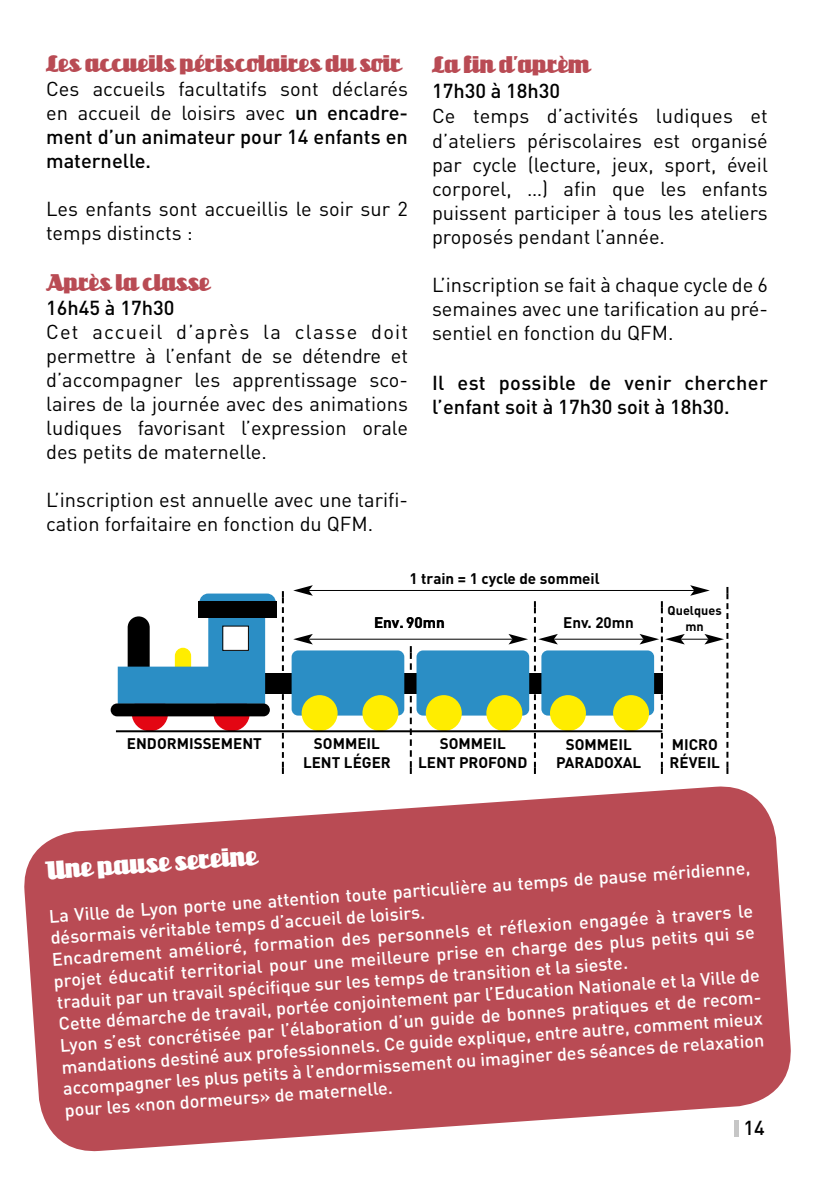
<style>
.page{position:relative;width:840px;height:1191px;background:#fff}
.page>*{position:absolute;margin:0;border:0;box-sizing:border-box;transform-origin:0 0}
.t1{font:24px "Unicorn NF";color:#fff}
.t2{font:22px "Unicorn NF";color:#b94b54}
.t3{font:20px/24px "DIN";color:#000;text-align:justify}
.t4{font:500 20px/24px "DIN";color:#000}
.t5{font:500 18px/21.6px "DIN";color:#fff}
.t6{font:700 15.2px/18.2px "DIN";color:#000;text-align:center}
.t7{font:700 12.6px/15.2px "DIN";color:#000;text-align:center}
.s1{font-weight:500}
</style>
<div class="page">
<svg style="left:24px;top:786px;width:767px;height:366px;background:#c3656d"></svg>
<div style="left:252px;top:673px;width:410px;height:21px;background:#000"></div>
<div style="left:291px;top:650px;width:113px;height:65px;background:#2b8ec5;border-radius:7px"></div>
<div style="left:416px;top:650px;width:113px;height:65px;background:#2b8ec5;border-radius:7px"></div>
<div style="left:541px;top:650px;width:112px;height:65px;background:#2b8ec5;border-radius:7px"></div>
<div style="left:301px;top:695px;width:36px;height:36px;background:#ffed00;border-radius:50%"></div>
<div style="left:213px;top:695px;width:37px;height:36px;background:#e30613;border-radius:50%"></div>
<div style="left:132px;top:695px;width:36px;height:36px;background:#e30613;border-radius:50%"></div>
<div style="left:362px;top:695px;width:36px;height:36px;background:#ffed00;border-radius:50%"></div>
<div style="left:425px;top:695px;width:36px;height:36px;background:#ffed00;border-radius:50%"></div>
<div style="left:486px;top:695px;width:36px;height:36px;background:#ffed00;border-radius:50%"></div>
<div style="left:549px;top:695px;width:36px;height:36px;background:#ffed00;border-radius:50%"></div>
<div style="left:612px;top:695px;width:36px;height:36px;background:#ffed00;border-radius:50%"></div>
<svg style="left:118px;top:617px;width:147px;height:86px"></svg>
<div style="left:199px;top:593px;width:76px;height:18px;background:#2b8ec5;border-radius:9px"></div>
<div style="left:198px;top:601px;width:78px;height:17px;background:#000"></div>
<div style="left:111px;top:703px;width:159px;height:13px;background:#000;border-radius:6px"></div>
<div style="left:223px;top:626px;width:25px;height:24px;background:#fff"></div>
<div style="left:222px;top:625px;width:27px;height:26px;border:1px solid #000"></div>
<svg style="left:282px;top:591px;width:2px;height:183px"></svg>
<svg style="left:409px;top:646px;width:2px;height:128px"></svg>
<hr style="left:309px;top:590px;width:384px;height:1px;background:#000">
<svg style="left:293px;top:585px;width:19px;height:11px"></svg>
<hr style="left:309px;top:639px;width:203px;height:1px;background:#000">
<svg style="left:293px;top:634px;width:19px;height:10px"></svg>
<hr style="left:554px;top:639px;width:89px;height:1px;background:#000">
<svg style="left:508px;top:601px;width:49px;height:173px"></svg>
<svg style="left:639px;top:585px;width:89px;height:189px"></svg>
<hr style="left:116px;top:730px;width:546px;height:2px;background:#000">
<p class="t2" style="left:46px;top:52px;width:357px">Les accueils périscolaires du soir</p>
<p class="t3" style="left:46px;top:77px;width:363px">Ces accueils facultatifs sont déclarés en accueil de loisirs avec <span class="s1">un encadre&shy;ment d’un animateur pour 14 enfants en maternelle.</span></p>
<p class="t3" style="left:46px;top:197px;width:363px">Les enfants sont accueillis le soir sur 2 temps distincts :</p>
<p class="t2" style="left:46px;top:270px;width:166px">Après la classe</p>
<p class="t4" style="left:46px;top:295px;width:130px">16h45 à 17h30</p>
<p class="t3" style="left:46px;top:319px;width:363px">Cet accueil d’après la classe doit permettre à l’enfant de se détendre et d’accompagner les apprentissage sco&shy;laires de la journée avec des animations ludiques favorisant l’expression orale des petits de maternelle.</p>
<p class="t3" style="left:46px;top:487px;width:363px">L’inscription est annuelle avec une tarifi&shy;cation forfaitaire en fonction du QFM.</p>
<p class="t2" style="left:432px;top:52px;width:160px">La fin d’aprèm</p>
<p class="t4" style="left:432px;top:78px;width:130px">17h30 à 18h30</p>
<p class="t3" style="left:432px;top:103px;width:337px">Ce temps d’activités ludiques et d’ateliers périscolaires est organisé par cycle (lecture, jeux, sport, éveil corporel, …) afin que les enfants puissent participer à tous les ateliers proposés pendant l’année.</p>
<p class="t3" style="left:432px;top:272px;width:337px">L’inscription se fait à chaque cycle de 6 semaines avec une tarification au pré&shy;sentiel en fonction du QFM.</p>
<p class="t4" style="left:432px;top:370px;width:337px">Il est possible de venir chercher l’enfant soit à 17h30 soit à 18h30.</p>
<p class="t6" style="left:409px;top:569px;width:192px">1 train = 1 cycle de sommeil</p>
<p class="t6" style="left:374px;top:612px;width:72px">Env. 90mn</p>
<p class="t6" style="left:563px;top:612px;width:72px">Env. 20mn</p>
<p class="t7" style="left:667px;top:602px;width:55px">Quelques mn</p>
<p class="t6" style="left:127px;top:734px;width:136px">ENDORMISSEMENT</p>
<p class="t6" style="left:303px;top:734px;width:89px">SOMMEIL<br>LENT LÉGER</p>
<p class="t6" style="left:418px;top:734px;width:111px">SOMMEIL<br>LENT PROFOND</p>
<p class="t6" style="left:555px;top:734px;width:87px">SOMMEIL<br>PARADOXAL</p>
<p class="t6" style="left:669px;top:734px;width:52px;text-align:left">MICRO<br>RÉVEIL</p>
<p class="t1" style="left:45px;top:857px;width:214px;rotate:-4deg">Une pause sereine</p>
<p class="t5" style="left:48px;top:905px;width:707px;rotate:-4deg">La Ville de Lyon porte une attention toute particulière au temps de pause méridienne, désormais véritable temps d’accueil de loisirs.<br>Encadrement amélioré, formation des personnels et réfl exion engagée à travers le projet éducatif territorial pour une meilleure prise en charge des plus petits qui se traduit par un travail spécifi que sur les temps de transition et la sieste.<br>Cette démarche de travail, portée conjointement par l’Education Nationale et la Ville de Lyon s’est concrétisée par l’élaboration d’un guide de bonnes pratiques et de recom&shy;mandations destiné aux professionnels. Ce guide explique, entre autre, comment mieux accompagner les plus petits à l’endormissement ou imaginer des séances de relaxation pour les «non dormeurs» de maternelle.</p>
<p class="t4" style="left:743px;top:1115px;width:23px">14</p>
</div>
